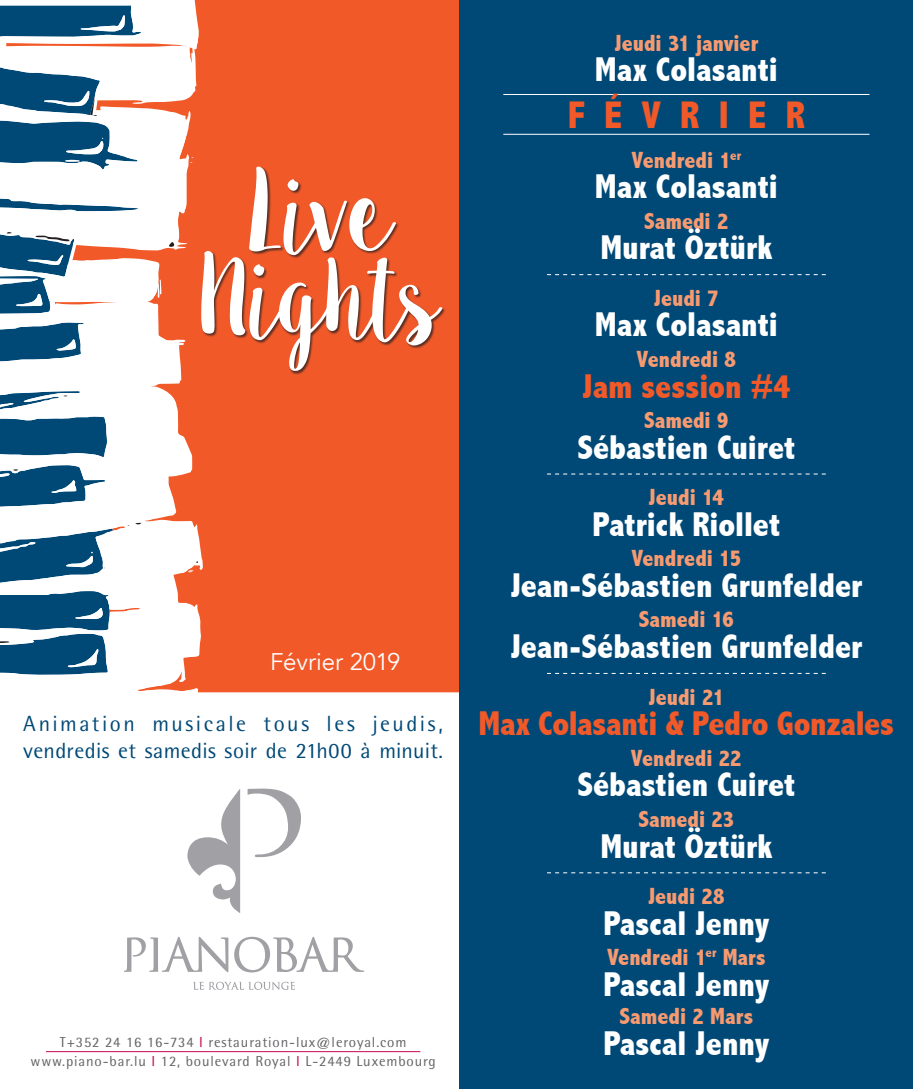
<style>
.page{position:relative;width:919px;height:1089px;background:#fff}
.page>*{position:absolute;margin:0;border:0;box-sizing:border-box;transform-origin:0 0}
.t1{font:108px "Sweet Pea";letter-spacing:-.065em;color:#fff}
.t2{font:800 condensed 38.6px "Abadi";letter-spacing:.5em;color:#f15929}
.Artiste{font:800 condensed 34.4px "Abadi";color:#fff}
.Artiste-2{font:800 condensed 34.4px "Abadi";letter-spacing:-.01em;color:#f15929}
.t3{font:24px "Avenir";letter-spacing:-.01em;color:#fff}
.Date_intermédiaire{font:800 condensed 23.4px "Abadi";color:#f79a70}
.t4{font:22px "Rotis Semi Sans";letter-spacing:.015em;color:#004977}
.t5{font:22px "Rotis Semi Sans";letter-spacing:.115em;color:#004977}
.t6{font:14.6px/19.4px "Rotis Semi Sans Std";letter-spacing:.06em;color:#636366;text-align:center}
.s1{color:#c7094f}
</style>
<div class="page">
<div style="left:6px;top:0;width:453px;height:692px;background:#f15929"></div>
<svg style="left:0;top:304px;width:202px;height:389px"></svg>
<svg style="left:0;top:322px;width:84px;height:39px"></svg>
<svg style="left:0;top:591px;width:140px;height:84px"></svg>
<svg style="left:135px;top:522px;width:6px;height:3px"></svg>
<svg style="left:0;top:465px;width:105px;height:42px"></svg>
<svg style="left:0;top:391px;width:80px;height:18px"></svg>
<svg style="left:0;top:525px;width:129px;height:58px"></svg>
<svg style="left:0;top:6px;width:198px;height:308px"></svg>
<div style="left:459px;top:0;width:454px;height:1089px;background:#004977"></div>
<hr style="left:503px;top:94px;width:366px;height:1px;background:#fff">
<hr style="left:503px;top:134px;width:366px;height:1px;background:#fff">
<svg style="left:547px;top:274px;width:278px;height:1px"></svg>
<svg style="left:547px;top:473px;width:278px;height:1px"></svg>
<svg style="left:547px;top:673px;width:278px;height:1px"></svg>
<svg style="left:547px;top:872px;width:278px;height:1px"></svg>
<div style="left:201px;top:167px;width:245px;height:208px;background:#231f20;opacity:.75"></div>
<svg style="left:193px;top:981px;width:102px;height:8px"></svg>
<svg style="left:124px;top:936px;width:104px;height:36px"></svg>
<svg style="left:234px;top:936px;width:130px;height:36px"></svg>
<svg style="left:187px;top:789px;width:53px;height:124px"></svg>
<svg style="left:247px;top:788px;width:54px;height:69px"></svg>
<hr style="left:46px;top:1051px;width:374px;height:1px;background:#c7094f">
<p class="t1" style="left:246px;top:149px;width:152px">Live</p>
<p class="t1" style="left:199px;top:234px;width:246px">Nights</p>
<p class="t3" style="left:270px;top:647px;width:132px">Février 2019</p>
<p class="t5" style="left:23px;top:711px;width:421px">Animation musicale tous les jeudis,</p>
<p class="t4" style="left:23px;top:737px;width:421px">vendredis et samedis soir de 21h00 à minuit.</p>
<p class="t6" style="left:30px;top:1031px;width:407px">T+352 24 16 16-734 <span class="s1">I</span> restauration-lux@leroyal.com www.piano-bar.lu <span class="s1">I</span> 12, boulevard Royal <span class="s1">I</span> L-2449 Luxembourg</p>
<p class="Date_intermédiaire" style="left:614px;top:29px;width:145px">Jeudi 31 janvier</p>
<p class="Artiste" style="left:595px;top:50px;width:184px">Max Colasanti</p>
<p class="t2" style="left:567px;top:93px;width:239px">FÉVRIER</p>
<p class="Date_intermédiaire" style="left:631px;top:146px;width:111px">Vendredi 1<sup>er</sup></p>
<p class="Artiste" style="left:595px;top:167px;width:184px">Max Colasanti</p>
<p class="Date_intermédiaire" style="left:644px;top:207px;width:86px">Samedi 2</p>
<p class="Artiste" style="left:600px;top:228px;width:173px">Murat Öztürk</p>
<p class="Date_intermédiaire" style="left:653px;top:284px;width:67px">Jeudi 7</p>
<p class="Artiste" style="left:595px;top:305px;width:184px">Max Colasanti</p>
<p class="Date_intermédiaire" style="left:636px;top:345px;width:101px">Vendredi 8</p>
<p class="Artiste-2" style="left:582px;top:366px;width:210px">Jam session #4</p>
<p class="Date_intermédiaire" style="left:644px;top:407px;width:86px">Samedi 9</p>
<p class="Artiste" style="left:577px;top:427px;width:219px">Sébastien Cuiret</p>
<p class="Date_intermédiaire" style="left:648px;top:484px;width:77px">Jeudi 14</p>
<p class="Artiste" style="left:592px;top:504px;width:189px">Patrick Riollet</p>
<p class="Date_intermédiaire" style="left:631px;top:545px;width:111px">Vendredi 15</p>
<p class="Artiste" style="left:510px;top:565px;width:353px">Jean-Sébastien Grunfelder</p>
<p class="Date_intermédiaire" style="left:638px;top:606px;width:97px">Samedi 16</p>
<p class="Artiste" style="left:510px;top:626px;width:353px">Jean-Sébastien Grunfelder</p>
<p class="Date_intermédiaire" style="left:648px;top:683px;width:77px">Jeudi 21</p>
<p class="Artiste-2" style="left:478px;top:703px;width:417px">Max Colasanti &amp; Pedro Gonzales</p>
<p class="Date_intermédiaire" style="left:631px;top:744px;width:112px">Vendredi 22</p>
<p class="Artiste" style="left:577px;top:765px;width:219px">Sébastien Cuiret</p>
<p class="Date_intermédiaire" style="left:638px;top:805px;width:97px">Samedi 23</p>
<p class="Artiste" style="left:600px;top:826px;width:173px">Murat Öztürk</p>
<p class="Date_intermédiaire" style="left:648px;top:882px;width:78px">Jeudi 28</p>
<p class="Artiste" style="left:603px;top:903px;width:167px">Pascal Jenny</p>
<p class="Date_intermédiaire" style="left:607px;top:943px;width:160px">Vendredi 1<sup>er</sup> Mars</p>
<p class="Artiste" style="left:603px;top:964px;width:167px">Pascal Jenny</p>
<p class="Date_intermédiaire" style="left:619px;top:1002px;width:135px">Samedi 2 Mars</p>
<p class="Artiste" style="left:603px;top:1023px;width:167px">Pascal Jenny</p>
</div>
